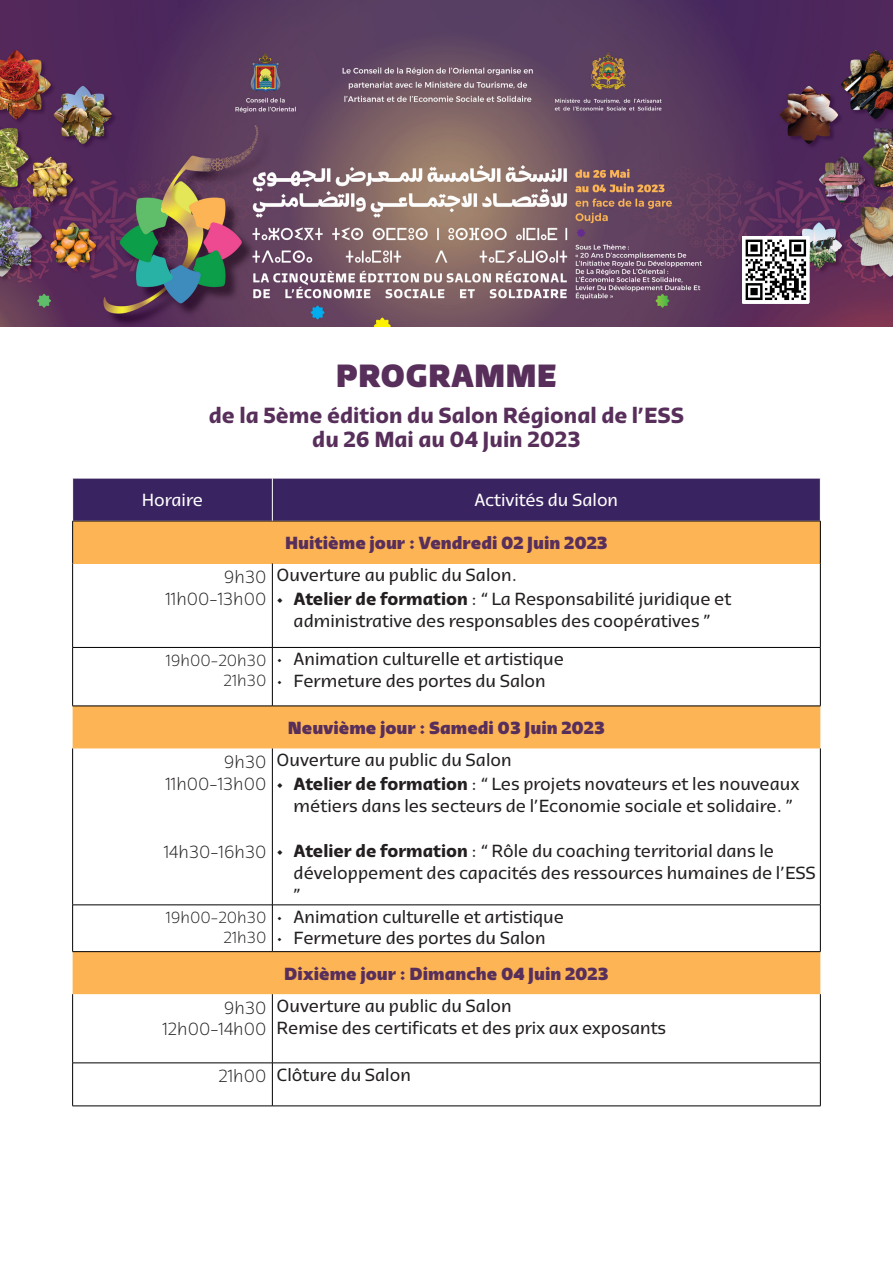
<style>
.page{position:relative;width:893px;height:1263px;background:#fff}
.page>*{position:absolute;margin:0;border:0;box-sizing:border-box;transform-origin:0 0}
.Table_Paragraph{font:800 33px "Qatar 2022 Arabic";letter-spacing:-.005em;color:#582f5b}
.Table_Paragraph-2{font:700 22.5px "Qatar 2022 Arabic";color:#582f5b}
.Table_Paragraph-3{font:18px/21.6px "Qatar 2022 Arabic";color:#231f20}
.Table_Paragraph-4{font:800 18px "Qatar 2022 Arabic";color:#582f5b}
.Table_Paragraph-5{font:100 18px "Qatar 2022 Arabic";color:#231f20}
.Table_Paragraph-6{font:18px "Qatar 2022 Arabic";letter-spacing:-.005em;color:#fff}
.t1{font:700 18px "Qatar 2022 Arabic";color:#231f20}
.Table_Paragraph-7{font:100 16.5px "Qatar 2022 Arabic";color:#231f20}
.s1{font-weight:700}
</style>
<div class="page">
<div style="left:73px;top:521px;width:747px;height:42px;background:#fdb455"></div>
<svg style="left:73px;top:707px;width:747px;height:287px"></svg>
<hr style="left:72px;top:521px;width:200px;height:1px;background:#000">
<hr style="left:272px;top:521px;width:548px;height:1px;background:#000">
<hr style="left:72px;top:563px;width:1px;height:84px;background:#000">
<hr style="left:272px;top:563px;width:1px;height:84px;background:#000">
<hr style="left:820px;top:563px;width:1px;height:84px;background:#000">
<hr style="left:72px;top:647px;width:200px;height:1px;background:#000">
<hr style="left:72px;top:648px;width:1px;height:58px;background:#000">
<hr style="left:272px;top:647px;width:548px;height:1px;background:#000">
<hr style="left:272px;top:648px;width:1px;height:58px;background:#000">
<hr style="left:820px;top:648px;width:1px;height:58px;background:#000">
<hr style="left:72px;top:706px;width:200px;height:1px;background:#000">
<hr style="left:272px;top:706px;width:548px;height:1px;background:#000">
<hr style="left:72px;top:748px;width:1px;height:157px;background:#000">
<hr style="left:272px;top:748px;width:1px;height:157px;background:#000">
<hr style="left:820px;top:748px;width:1px;height:157px;background:#000">
<hr style="left:72px;top:904px;width:200px;height:1px;background:#000">
<hr style="left:72px;top:905px;width:1px;height:46px;background:#000">
<hr style="left:272px;top:904px;width:548px;height:1px;background:#000">
<hr style="left:272px;top:905px;width:1px;height:46px;background:#000">
<hr style="left:820px;top:905px;width:1px;height:46px;background:#000">
<hr style="left:72px;top:951px;width:200px;height:1px;background:#000">
<hr style="left:272px;top:951px;width:548px;height:1px;background:#000">
<hr style="left:72px;top:521px;width:1px;height:42px;background:#000">
<hr style="left:820px;top:521px;width:1px;height:42px;background:#000">
<hr style="left:72px;top:994px;width:1px;height:69px;background:#000">
<hr style="left:72px;top:1063px;width:1px;height:43px;background:#000">
<hr style="left:272px;top:994px;width:1px;height:69px;background:#000">
<hr style="left:820px;top:994px;width:1px;height:69px;background:#000">
<hr style="left:272px;top:1063px;width:1px;height:43px;background:#000">
<hr style="left:820px;top:1063px;width:1px;height:43px;background:#000">
<hr style="left:72px;top:1062px;width:200px;height:1px;background:#000">
<hr style="left:72px;top:1105px;width:200px;height:1px;background:#000">
<hr style="left:272px;top:1062px;width:548px;height:1px;background:#000">
<hr style="left:272px;top:1105px;width:548px;height:1px;background:#000">
<div style="left:73px;top:479px;width:747px;height:42px;background:#3a2361"></div>
<hr style="left:272px;top:478px;width:1px;height:43px;background:#fff">
<img style="left:0;top:0;width:893px;height:326px">
<svg style="left:742px;top:236px;width:67px;height:68px"></svg>
<p class="Table_Paragraph" style="left:336px;top:357px;width:223px">PROGRAMME</p>
<p class="Table_Paragraph-2" style="left:209px;top:402px;width:477px">de la 5ème édition du Salon Régional de ’l ESS</p>
<p class="Table_Paragraph-2" style="left:312px;top:426px;width:270px">du 26 Mai au 04 Juin 2023</p>
<p class="Table_Paragraph-6" style="left:142px;top:489px;width:63px">Horaire</p>
<p class="Table_Paragraph-6" style="left:474px;top:489px;width:145px">Activités du Salon</p>
<p class="Table_Paragraph-4" style="left:285px;top:532px;width:324px">Huitième jour : Vendredi 02 Juin 2023</p>
<p class="Table_Paragraph-5" style="left:224px;top:566px;width:44px">h9 30</p>
<p class="Table_Paragraph-5" style="left:165px;top:588px;width:103px">11h00-13h00</p>
<p class="Table_Paragraph-3" style="left:277px;top:564px;width:242px">Ouverture au public du Salon.</p>
<p class="Table_Paragraph-3" style="left:294px;top:588px;width:439px"><span class="s1">Atelier de formation</span> : « La Responsabilité juridique et</p>
<p class="t1" style="left:277px;top:588px;width:9px">•</p>
<p class="Table_Paragraph-3" style="left:294px;top:610px;width:419px">administrative des responsables des coopératives «</p>
<p class="Table_Paragraph-7" style="left:166px;top:650px;width:102px">19h00-20h30</p>
<p class="Table_Paragraph-7" style="left:224px;top:670px;width:44px">21h30</p>
<p class="Table_Paragraph-3" style="left:277px;top:648px;width:8px">•</p>
<p class="Table_Paragraph-3" style="left:277px;top:670px;width:8px">•</p>
<p class="Table_Paragraph-3" style="left:294px;top:648px;width:272px">Animation culturelle et artistique</p>
<p class="Table_Paragraph-3" style="left:294px;top:670px;width:254px">Fermeture des portes du Salon</p>
<p class="Table_Paragraph-4" style="left:288px;top:717px;width:318px">Neuvième jour : Samedi 03 Juin 2023</p>
<p class="Table_Paragraph-5" style="left:224px;top:751px;width:44px">h9 30</p>
<p class="Table_Paragraph-5" style="left:165px;top:773px;width:103px">11h00-13h00</p>
<p class="Table_Paragraph-3" style="left:277px;top:749px;width:237px">Ouverture au public du Salon</p>
<p class="Table_Paragraph-3" style="left:294px;top:773px;width:507px"><span class="s1">Atelier de formation</span> : « Les projets novateurs et les nouveaux</p>
<p class="t1" style="left:277px;top:773px;width:9px">•</p>
<p class="Table_Paragraph-5" style="left:164px;top:841px;width:104px">14h30-16h30</p>
<p class="t1" style="left:277px;top:841px;width:9px">•</p>
<p class="Table_Paragraph-3" style="left:294px;top:795px;width:501px">métiers dans les secteurs de ’l Economie sociale et solidaire «.</p>
<p class="Table_Paragraph-3" style="left:294px;top:840px;width:482px"><span class="s1">Atelier de formation</span> : « Rôle du coaching territorial dans le</p>
<p class="Table_Paragraph-3" style="left:294px;top:862px;width:524px">développement des capacités des ressources humaines de ’l ESS «</p>
<p class="Table_Paragraph-7" style="left:166px;top:908px;width:102px">19h00-20h30</p>
<p class="Table_Paragraph-7" style="left:224px;top:928px;width:44px">21h30</p>
<p class="Table_Paragraph-3" style="left:277px;top:905px;width:8px">•</p>
<p class="Table_Paragraph-3" style="left:277px;top:927px;width:8px">•</p>
<p class="Table_Paragraph-3" style="left:294px;top:905px;width:272px">Animation culturelle et artistique</p>
<p class="Table_Paragraph-3" style="left:294px;top:927px;width:254px">Fermeture des portes du Salon</p>
<p class="Table_Paragraph-4" style="left:284px;top:963px;width:326px">Dixième jour : Dimanche 04 Juin 2023</p>
<p class="Table_Paragraph-5" style="left:224px;top:997px;width:44px">h9 30</p>
<p class="Table_Paragraph-5" style="left:162px;top:1018px;width:106px">12h00-14h00</p>
<p class="Table_Paragraph-5" style="left:218px;top:1066px;width:49px">21h00</p>
<p class="Table_Paragraph-3" style="left:277px;top:995px;width:237px">Ouverture au public du Salon</p>
<p class="Table_Paragraph-3" style="left:277px;top:1016px;width:391px">Remise des certificats et des prix aux exposants</p>
<p class="Table_Paragraph-3" style="left:277px;top:1063px;width:136px">Clôture du Salon</p>
</div>
